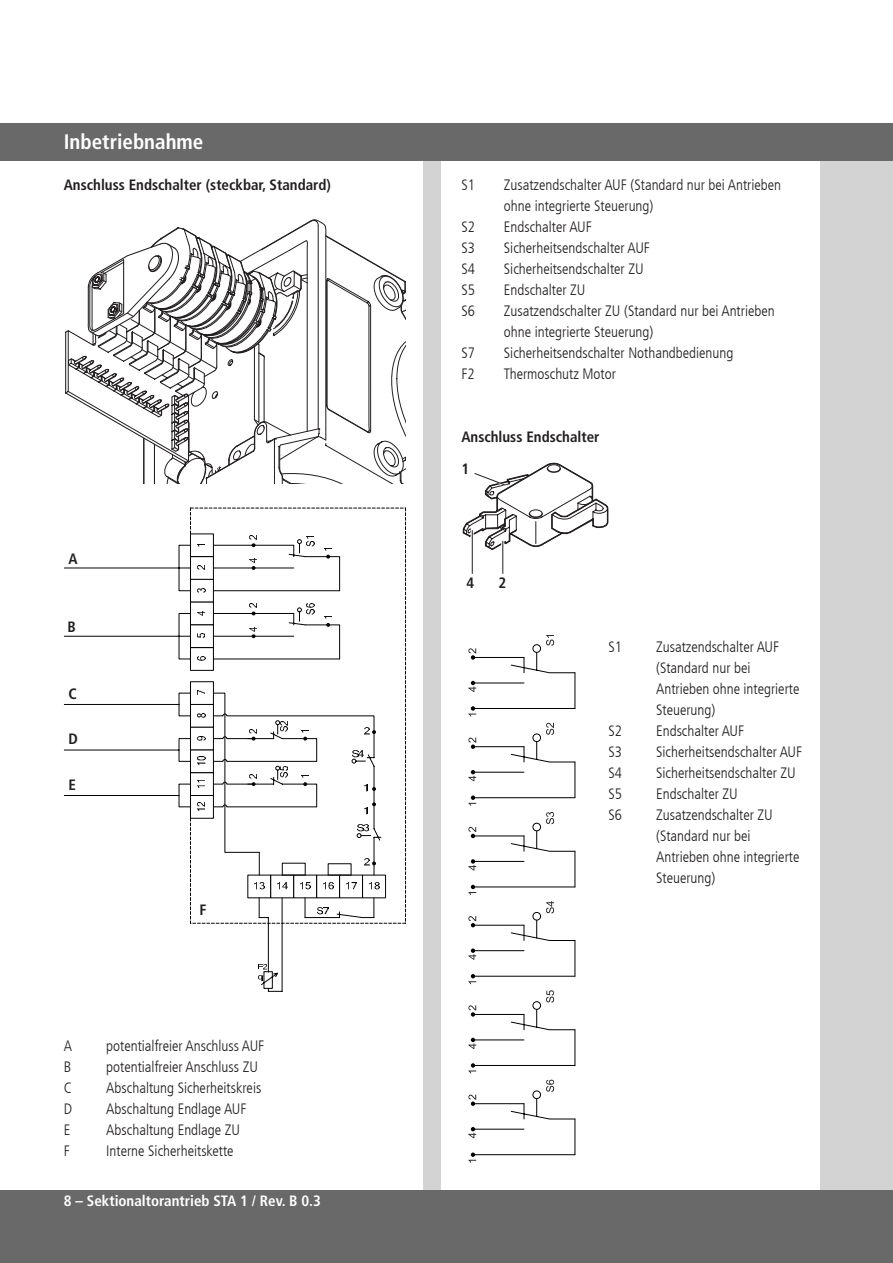
<style>
.page{position:relative;width:893px;height:1263px;background:#fff}
.page>*{position:absolute;margin:0;border:0;box-sizing:border-box;transform-origin:0 0}
.MFZ-Seitenüberschrif{font:700 condensed 21px "Frutiger LT Com";color:#fff}
.MFZ-Fliestext__10_pt{font:300 condensed 15px/21px "Frutiger LT Com";color:#231f20}
.MFZ-Fliestext_fett{font:700 condensed 15px "Frutiger LT Com";color:#231f20}
.t1{font:700 condensed 15px "Frutiger LT Com";color:#fff}
</style>
<div class="page">
<div style="left:423px;top:158px;width:17px;height:1033px;background:#d3d3d3"></div>
<div style="left:821px;top:159px;width:72px;height:1032px;background:#d3d3d3"></div>
<div style="left:0;top:123px;width:893px;height:38px;background:#696969"></div>
<div style="left:0;top:1191px;width:893px;height:72px;background:#696969"></div>
<svg style="left:65px;top:219px;width:340px;height:265px"></svg>
<svg style="left:64px;top:508px;width:342px;height:484px"></svg>
<img style="left:259px;top:964px;width:8px;height:28px">
<img style="left:317px;top:908px;width:6px;height:43px">
<img style="left:324px;top:908px;width:4px;height:41px">
<hr style="left:472px;top:530px;width:1px;height:44px;background:#231f20">
<hr style="left:502px;top:541px;width:1px;height:33px;background:#231f20">
<svg style="left:462px;top:462px;width:147px;height:89px"></svg>
<hr style="left:473px;top:683px;width:51px;height:1px;background:#000">
<hr style="left:473px;top:657px;width:51px;height:1px;background:#000">
<svg style="left:510px;top:652px;width:65px;height:21px"></svg>
<div style="left:533px;top:644px;width:8px;height:9px;border:1px solid #000;border-radius:50%"></div>
<svg style="left:468px;top:648px;width:8px;height:12px"></svg>
<svg style="left:468px;top:681px;width:8px;height:11px"></svg>
<svg style="left:546px;top:635px;width:8px;height:11px"></svg>
<hr style="left:473px;top:708px;width:102px;height:1px;background:#000">
<svg style="left:468px;top:706px;width:8px;height:10px"></svg>
<hr style="left:473px;top:772px;width:51px;height:1px;background:#000">
<hr style="left:575px;top:673px;width:1px;height:35px;background:#000">
<hr style="left:473px;top:746px;width:51px;height:1px;background:#000">
<svg style="left:510px;top:741px;width:65px;height:22px"></svg>
<div style="left:533px;top:734px;width:8px;height:8px;border:1px solid #000;border-radius:50%"></div>
<svg style="left:468px;top:738px;width:8px;height:11px"></svg>
<svg style="left:468px;top:770px;width:8px;height:11px"></svg>
<svg style="left:546px;top:723px;width:8px;height:12px"></svg>
<hr style="left:473px;top:797px;width:102px;height:1px;background:#000">
<svg style="left:468px;top:795px;width:8px;height:11px"></svg>
<hr style="left:473px;top:861px;width:51px;height:1px;background:#000">
<hr style="left:575px;top:762px;width:1px;height:36px;background:#000">
<hr style="left:473px;top:836px;width:51px;height:1px;background:#000">
<svg style="left:510px;top:830px;width:65px;height:22px"></svg>
<div style="left:533px;top:823px;width:8px;height:8px;border:1px solid #000;border-radius:50%"></div>
<svg style="left:468px;top:827px;width:8px;height:11px"></svg>
<svg style="left:468px;top:859px;width:8px;height:11px"></svg>
<svg style="left:546px;top:812px;width:8px;height:12px"></svg>
<hr style="left:473px;top:887px;width:102px;height:1px;background:#000">
<svg style="left:468px;top:885px;width:8px;height:10px"></svg>
<hr style="left:473px;top:950px;width:51px;height:1px;background:#000">
<hr style="left:575px;top:851px;width:1px;height:36px;background:#000">
<hr style="left:473px;top:925px;width:51px;height:1px;background:#000">
<svg style="left:510px;top:919px;width:65px;height:22px"></svg>
<div style="left:533px;top:912px;width:8px;height:8px;border:1px solid #000;border-radius:50%"></div>
<svg style="left:468px;top:916px;width:8px;height:11px"></svg>
<svg style="left:468px;top:948px;width:8px;height:12px"></svg>
<svg style="left:546px;top:901px;width:8px;height:12px"></svg>
<hr style="left:473px;top:976px;width:102px;height:1px;background:#000">
<svg style="left:468px;top:974px;width:8px;height:10px"></svg>
<hr style="left:473px;top:1039px;width:51px;height:1px;background:#000">
<hr style="left:575px;top:940px;width:1px;height:36px;background:#000">
<hr style="left:473px;top:1014px;width:51px;height:1px;background:#000">
<svg style="left:510px;top:1009px;width:65px;height:21px"></svg>
<div style="left:533px;top:1001px;width:8px;height:9px;border:1px solid #000;border-radius:50%"></div>
<svg style="left:468px;top:1005px;width:8px;height:12px"></svg>
<svg style="left:468px;top:1038px;width:8px;height:11px"></svg>
<svg style="left:546px;top:990px;width:8px;height:13px"></svg>
<hr style="left:473px;top:1065px;width:102px;height:1px;background:#000">
<svg style="left:468px;top:1063px;width:8px;height:10px"></svg>
<hr style="left:473px;top:1129px;width:51px;height:1px;background:#000">
<hr style="left:575px;top:1030px;width:1px;height:35px;background:#000">
<hr style="left:473px;top:1103px;width:51px;height:1px;background:#000">
<svg style="left:510px;top:1098px;width:65px;height:22px"></svg>
<div style="left:533px;top:1090px;width:8px;height:9px;border:1px solid #000;border-radius:50%"></div>
<svg style="left:468px;top:1095px;width:8px;height:11px"></svg>
<svg style="left:468px;top:1127px;width:8px;height:11px"></svg>
<svg style="left:546px;top:1080px;width:8px;height:12px"></svg>
<hr style="left:473px;top:1154px;width:102px;height:1px;background:#000">
<svg style="left:468px;top:1152px;width:8px;height:10px"></svg>
<hr style="left:575px;top:1119px;width:1px;height:36px;background:#000">
<p class="MFZ-Seitenüberschrif" style="left:64px;top:129px;width:141px">Inbetriebnahme</p>
<p class="MFZ-Fliestext_fett" style="left:64px;top:175px;width:269px">Anschluss Endschalter (steckbar, Standard)</p>
<p class="MFZ-Fliestext_fett" style="left:68px;top:549px;width:11px">A</p>
<p class="MFZ-Fliestext_fett" style="left:68px;top:617px;width:10px">B</p>
<p class="MFZ-Fliestext_fett" style="left:68px;top:685px;width:10px">C</p>
<p class="MFZ-Fliestext_fett" style="left:68px;top:730px;width:11px">D</p>
<p class="MFZ-Fliestext_fett" style="left:68px;top:776px;width:9px">E</p>
<p class="MFZ-Fliestext_fett" style="left:200px;top:901px;width:8px">F</p>
<p class="MFZ-Fliestext__10_pt" style="left:64px;top:1035px;width:10px">A</p>
<p class="MFZ-Fliestext__10_pt" style="left:106px;top:1035px;width:160px">potentialfreier Anschluss AUF</p>
<p class="MFZ-Fliestext__10_pt" style="left:64px;top:1056px;width:9px">B</p>
<p class="MFZ-Fliestext__10_pt" style="left:106px;top:1056px;width:153px">potentialfreier Anschluss ZU</p>
<p class="MFZ-Fliestext__10_pt" style="left:64px;top:1077px;width:10px">C</p>
<p class="MFZ-Fliestext__10_pt" style="left:106px;top:1077px;width:157px">Abschaltung Sicherheitskreis</p>
<p class="MFZ-Fliestext__10_pt" style="left:64px;top:1098px;width:10px">D</p>
<p class="MFZ-Fliestext__10_pt" style="left:106px;top:1098px;width:142px">Abschaltung Endlage AUF</p>
<p class="MFZ-Fliestext__10_pt" style="left:64px;top:1119px;width:8px">E</p>
<p class="MFZ-Fliestext__10_pt" style="left:106px;top:1119px;width:135px">Abschaltung Endlage ZU</p>
<p class="MFZ-Fliestext__10_pt" style="left:64px;top:1140px;width:8px">F</p>
<p class="MFZ-Fliestext__10_pt" style="left:106px;top:1140px;width:129px">Interne Sicherheitskette</p>
<p class="t1" style="left:64px;top:1192px;width:259px">8 – Sektionaltorantrieb STA 1 / Rev. B 0.3</p>
<p class="MFZ-Fliestext__10_pt" style="left:461px;top:174px;width:15px">S1</p>
<p class="MFZ-Fliestext__10_pt" style="left:504px;top:174px;width:279px">Zusatzendschalter AUF (Standard nur bei Antrieben ohne integrierte Steuerung)</p>
<p class="MFZ-Fliestext__10_pt" style="left:461px;top:216px;width:15px">S2</p>
<p class="MFZ-Fliestext__10_pt" style="left:504px;top:216px;width:90px">Endschalter AUF</p>
<p class="MFZ-Fliestext__10_pt" style="left:461px;top:237px;width:15px">S3</p>
<p class="MFZ-Fliestext__10_pt" style="left:504px;top:237px;width:148px">Sicherheitsendschalter AUF</p>
<p class="MFZ-Fliestext__10_pt" style="left:461px;top:258px;width:15px">S4</p>
<p class="MFZ-Fliestext__10_pt" style="left:504px;top:258px;width:141px">Sicherheitsendschalter ZU</p>
<p class="MFZ-Fliestext__10_pt" style="left:461px;top:279px;width:15px">S5</p>
<p class="MFZ-Fliestext__10_pt" style="left:504px;top:279px;width:83px">Endschalter ZU</p>
<p class="MFZ-Fliestext__10_pt" style="left:461px;top:300px;width:15px">S6</p>
<p class="MFZ-Fliestext__10_pt" style="left:504px;top:300px;width:272px">Zusatzendschalter ZU (Standard nur bei Antrieben ohne integrierte Steuerung)</p>
<p class="MFZ-Fliestext__10_pt" style="left:461px;top:342px;width:15px">S7</p>
<p class="MFZ-Fliestext__10_pt" style="left:504px;top:342px;width:231px">Sicherheitsendschalter Nothandbedienung</p>
<p class="MFZ-Fliestext__10_pt" style="left:461px;top:363px;width:15px">F2</p>
<p class="MFZ-Fliestext__10_pt" style="left:504px;top:363px;width:113px">Thermoschutz Motor</p>
<p class="MFZ-Fliestext_fett" style="left:461px;top:427px;width:140px">Anschluss Endschalter</p>
<p class="MFZ-Fliestext_fett" style="left:461px;top:460px;width:9px">1</p>
<p class="MFZ-Fliestext_fett" style="left:466px;top:574px;width:9px">4</p>
<p class="MFZ-Fliestext_fett" style="left:498px;top:574px;width:9px">2</p>
<p class="MFZ-Fliestext__10_pt" style="left:608px;top:636px;width:15px">S1</p>
<p class="MFZ-Fliestext__10_pt" style="left:656px;top:636px;width:145px">Zusatzendschalter AUF (Standard nur bei<br>Antrieben ohne integrierte<br>Steuerung)</p>
<p class="MFZ-Fliestext__10_pt" style="left:608px;top:720px;width:15px">S2</p>
<p class="MFZ-Fliestext__10_pt" style="left:656px;top:720px;width:90px">Endschalter AUF</p>
<p class="MFZ-Fliestext__10_pt" style="left:608px;top:741px;width:15px">S3</p>
<p class="MFZ-Fliestext__10_pt" style="left:656px;top:741px;width:148px">Sicherheitsendschalter AUF</p>
<p class="MFZ-Fliestext__10_pt" style="left:608px;top:762px;width:15px">S4</p>
<p class="MFZ-Fliestext__10_pt" style="left:656px;top:762px;width:141px">Sicherheitsendschalter ZU</p>
<p class="MFZ-Fliestext__10_pt" style="left:608px;top:783px;width:15px">S5</p>
<p class="MFZ-Fliestext__10_pt" style="left:656px;top:783px;width:83px">Endschalter ZU</p>
<p class="MFZ-Fliestext__10_pt" style="left:608px;top:804px;width:15px">S6</p>
<p class="MFZ-Fliestext__10_pt" style="left:656px;top:804px;width:145px">Zusatzendschalter ZU (Standard nur bei<br>Antrieben ohne integrierte<br>Steuerung)</p>
</div>
